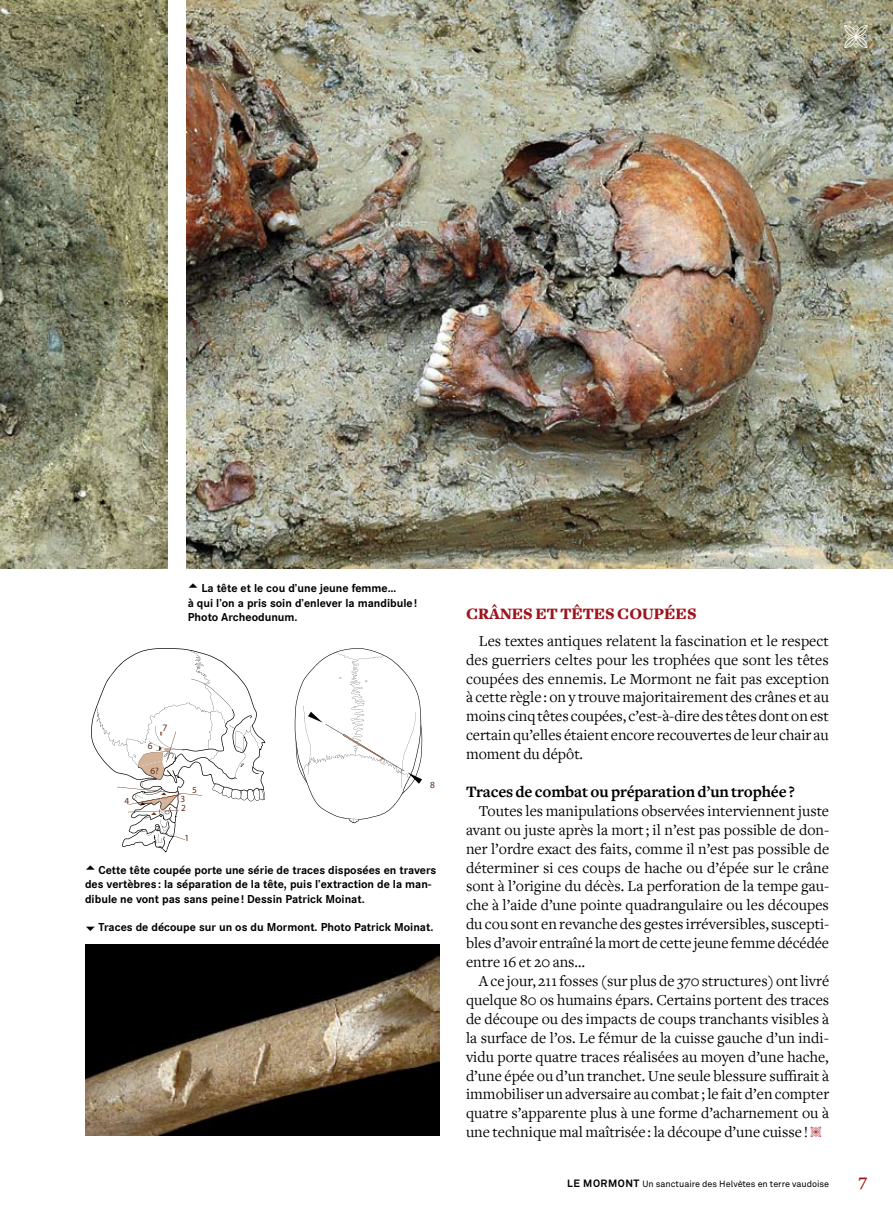
<style>
.page{position:relative;width:893px;height:1212px;background:#fff}
.page>*{position:absolute;margin:0;border:0;box-sizing:border-box;transform-origin:0 0}
.t1{font:700 18px "Freight Text";color:#9d151d}
.t2{font:700 16.5px "Freight Text";letter-spacing:-.01em;color:#000}
.t3{font:900 16.5px "Freight Text";color:#9d151d}
.t4{font:15.75px/18.9px "Freight Text";color:#000;text-align:justify}
.t5{font:700 12px/14.4px "Corporate S";color:#000}
.t6{font:9.75px "Myriad";color:#642c14}
.t7{font:9.3px "Myriad";color:#642c14}
.t8{font:9px "Akkurat";color:#000}
.s1{font-weight:700;font-size:10.5px}
</style>
<div class="page">
<img style="left:0;top:0;width:167px;height:568px">
<img style="left:187px;top:0;width:706px;height:568px">
<svg style="left:295px;top:648px;width:127px;height:175px"></svg>
<svg style="left:91px;top:648px;width:175px;height:204px"></svg>
<img style="left:153px;top:758px;width:16px;height:59px">
<img style="left:85px;top:945px;width:354px;height:190px">
<svg style="left:844px;top:24px;width:23px;height:24px"></svg>
<p class="t5" style="left:188px;top:581px;width:231px;text-indent:14px">La tête et le cou d’une jeune femme…<br>à qui l’on a pris soin d’enlever la mandibule!<br>Photo Archeodunum.</p>
<p class="t7" style="left:148px;top:742px;width:6px">6</p>
<p class="t6" style="left:162px;top:722px;width:7px">7</p>
<p class="t7" style="left:150px;top:766px;width:10px">6?</p>
<p class="t7" style="left:192px;top:785px;width:6px">5</p>
<p class="t7" style="left:125px;top:796px;width:6px">4</p>
<p class="t7" style="left:181px;top:794px;width:6px">3</p>
<p class="t7" style="left:181px;top:803px;width:6px">2</p>
<p class="t7" style="left:185px;top:833px;width:6px">1</p>
<p class="t7" style="left:430px;top:780px;width:6px">8</p>
<p class="t5" style="left:85px;top:863px;width:353px;text-indent:14px">Cette tête coupée porte une série de traces disposées en travers des vertèbres : la séparation de la tête, puis l’extraction de la man&shy;dibule ne vont pas sans peine! Dessin Patrick Moinat.</p>
<p class="t5" style="left:99px;top:920px;width:336px">Traces de découpe sur un os du Mormont. Photo Patrick Moinat.</p>
<p class="t3" style="left:466px;top:604px;width:232px">CRÂNE S ET TÊTE S C OUPÉE S</p>
<p class="t4" style="left:466px;top:631px;width:365px;text-indent:13px">Les textes antiques relatent la fascination et le respect des guerriers celtes pour les trophées que sont les têtes coupées des ennemis. Le Mormont ne fait pas exception à cette règle : on y trouve majoritairement des crânes et au moins cinq têtes coupées, c’est-à-dire des têtes dont on est certain qu’elles étaient encore recouvertes de leur chair au moment du dépôt.</p>
<p class="t2" style="left:466px;top:782px;width:330px">Traces de combat ou préparation d’un trophée?</p>
<p class="t4" style="left:466px;top:802px;width:365px;text-indent:13px">Toutes les manipulations observées interviennent juste avant ou juste après la mort; il n’est pas possible de don&shy;ner l’ordre exact des faits, comme il n’est pas possible de déterminer si ces coups de hache ou d’épée sur le crâne sont à l’origine du décès. La perforation de la tempe gau&shy;che à l’aide d’une pointe quadrangulaire ou les découpes du cou sont en revanche des gestes irréversibles, suscepti&shy;bles d’avoir entraîné la mort de cette jeune femme décédée entre 16 et 20 ans…</p>
<p class="t4" style="left:466px;top:972px;width:365px;text-indent:13px">A ce jour, 211 fosses (sur plus de 370 structures) ont livré quelque 80 os humains épars. Certains portent des traces de découpe ou des impacts de coups tranchants visibles à la surface de l’os. Le fémur de la cuisse gauche d’un indi&shy;vidu porte quatre traces réalisées au moyen d’une hache, d’une épée ou d’un tranchet. Une seule blessure suffirait à immobiliser un adversaire au combat; le fait d’en compter quatre s’apparente plus à une forme d’acharnement ou à une technique mal maîtrisée : la découpe d’une cuisse !</p>
<p class="t8" style="left:567px;top:1178px;width:264px"><span class="s1">LE MORMONT</span> Un sanctuaire des Helvètes en terre vaudoise</p>
<p class="t1" style="left:858px;top:1170px;width:10px">7</p>
</div>
